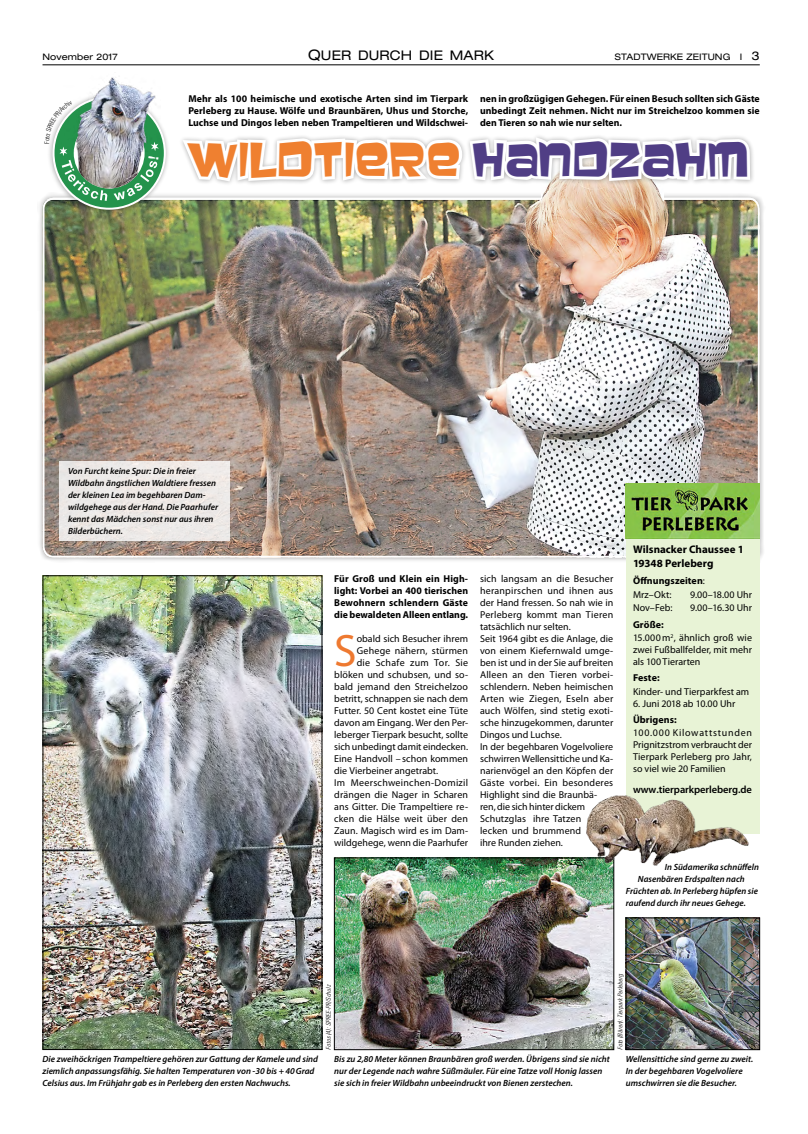
<style>
.page{position:relative;width:808px;height:1134px;background:#fff}
.page>*{position:absolute;margin:0;border:0;box-sizing:border-box;transform-origin:0 0}
.t1{font:45.6px "Myriad Pro";color:#ee7930}
.t2{font:42px "Baveuse";color:#ef8030}
.t3{font:expanded 13.3px "Helvetica Neue LT";letter-spacing:.015em;color:#000}
.t4{font:700 11px/13.4px "Myriad Pro";color:#000}
.t5{font:600 10.5px "Myriad Pro";letter-spacing:-.01em;color:#000}
.t6{font:10px/12px "Myriad Pro";letter-spacing:.005em;color:#000}
.t7{font:700 10px/12px "Myriad Pro";color:#000;text-align:justify}
.t8{font:10px "Myriad Pro";letter-spacing:.03em;color:#000}
.t9{font:10px "Myriad Pro";letter-spacing:.025em;color:#000}
.t10{font:italic 600 9px/12px "Myriad Pro";color:#000}
.t11{font:expanded 9px "Helvetica Neue LT";letter-spacing:.01em;color:#000}
.t12{font:italic 300 condensed 6.5px "Univers";color:#000}
.s1{font-size:14.5px}
.s2{font-size:12px}
.s3{color:#503e85}
.s4{font-weight:400}
.s5{font-weight:700}
</style>
<div class="page">
<hr style="left:43px;top:64px;width:717px;height:1px;background:#000">
<img style="left:45px;top:578px;width:275px;height:470px">
<div style="left:43px;top:576px;width:279px;height:474px;border:1px solid #000"></div>
<img style="left:628px;top:920px;width:130px;height:128px">
<div style="left:626px;top:918px;width:134px;height:132px;border:1px solid #000"></div>
<img style="left:336px;top:860px;width:276px;height:188px">
<div style="left:334px;top:858px;width:280px;height:192px;border:1px solid #000"></div>
<div style="left:37px;top:192px;width:728px;height:371px;background:#000;opacity:.33"></div>
<img style="left:43px;top:198px;width:717px;height:360px">
<div style="left:47px;top:91px;width:124px;height:124px;background:#000;opacity:.33"></div>
<svg style="left:54px;top:97px;width:111px;height:112px"></svg>
<img style="left:62px;top:77px;width:98px;height:75px">
<div style="left:626px;top:534px;width:134px;height:300px;background:#e8f3d6"></div>
<div style="left:60px;top:461px;width:170px;height:80px;background:#ede9e7"></div>
<img style="left:541px;top:195px;width:122px;height:15px">
<img style="left:626px;top:483px;width:134px;height:55px">
<img style="left:579px;top:795px;width:170px;height:72px">
<svg style="left:178px;top:136px;width:575px;height:59px"></svg>
<img style="left:44px;top:101px;width:115px;height:100px">
<p class="t11" style="left:43px;top:51px;width:77px">November 2017</p>
<h3 class="t3" style="left:308px;top:47px;width:187px"><span class="s1">Q</span>UER DURCH DIE MARK</h3>
<p class="t11" style="left:615px;top:51px;width:146px">STADTWERKE ZEITUNG I <span class="s2">3</span></p>
<p class="t7" style="left:188px;top:92px;width:281px">Mehr als 100 heimische und exotische Arten sind im Tierpark Perleberg zu Hause. Wölfe und Braunbären, Uhus und Storche, Luchse und Dingos leben neben Trampeltieren und Wildschwei-</p>
<p class="t7" style="left:480px;top:92px;width:281px">nen in großzügigen Gehegen. Für einen Besuch sollten sich Gäste unbedingt Zeit nehmen. Nicht nur im Streichelzoo kommen sie den Tieren so nah wie nur selten.</p>
<h2 class="t2" style="left:187px;top:135px;width:563px">WILDTIERE <span class="s3">HANDZAHM</span></h2>
<p class="t10" style="left:68px;top:464px;width:152px">Von Furcht keine Spur: Die in freier Wildbahn ängstlichen Waldtiere fressen der kleinen Lea im begehbaren Dam&shy;wildgehege aus der Hand. Die Paarhufer kennt das Mädchen sonst nur aus ihren Bilderbüchern.</p>
<p class="t7" style="left:334px;top:572px;width:135px">Für Groß und Klein ein High&shy;light: Vorbei an 400 tierischen Bewohnern schlendern Gäste die bewaldeten Alleen entlang.</p>
<h1 class="t1" style="left:334px;top:622px;width:24px">S</h1>
<p class="t6" style="left:357px;top:632px;width:113px">obald sich Besucher ihrem</p>
<p class="t6" style="left:357px;top:644px;width:113px">Gehege nähern, stürmen</p>
<p class="t9" style="left:357px;top:656px;width:113px">die Schafe zum Tor. Sie</p>
<p class="t6" style="left:334px;top:668px;width:135px">blöken und schubsen, und so-</p>
<p class="t6" style="left:334px;top:680px;width:135px">bald jemand den Streichelzoo</p>
<p class="t6" style="left:334px;top:692px;width:135px">betritt, schnappen sie nach dem</p>
<p class="t6" style="left:334px;top:704px;width:135px">Futter. 50 Cent kostet eine Tüte</p>
<p class="t6" style="left:334px;top:716px;width:135px">davon am Eingang. Wer den Per-</p>
<p class="t6" style="left:334px;top:728px;width:135px">leberger Tierpark besucht, sollte</p>
<p class="t6" style="left:334px;top:740px;width:135px">sich unbedingt damit eindecken.</p>
<p class="t6" style="left:334px;top:752px;width:135px">Eine Handvoll – schon kommen</p>
<p class="t6" style="left:334px;top:764px;width:106px">die Vierbeiner angetrabt.</p>
<p class="t8" style="left:334px;top:776px;width:135px">Im Meerschweinchen-Domizil</p>
<p class="t6" style="left:334px;top:788px;width:135px">drängen die Nager in Scharen</p>
<p class="t6" style="left:334px;top:800px;width:135px">ans Gitter. Die Trampeltiere re-</p>
<p class="t6" style="left:334px;top:812px;width:135px">cken die Hälse weit über den</p>
<p class="t6" style="left:334px;top:824px;width:135px">Zaun. Magisch wird es im Dam-</p>
<p class="t6" style="left:334px;top:836px;width:135px">wildgehege, wenn die Paarhufer</p>
<p class="t6" style="left:480px;top:572px;width:135px">sich langsam an die Besucher heranpirschen und ihnen aus der Hand fressen. So nah wie in<br>Perleberg kommt man Tieren tatsächlich nur selten.<br>Seit 1964 gibt es die Anlage, die von einem Kiefernwald umge&shy;ben ist und in der Sie auf breiten<br>Alleen an den Tieren vorbei&shy;schlendern. Neben heimischen<br>Arten wie Ziegen, Eseln aber auch Wölfen, sind stetig exoti&shy;sche hinzugekommen, darunter<br>Dingos und Luchse.<br>In der begehbaren Vogelvoliere schwirren Wellensittiche und Ka&shy;narienvögel an den Köpfen der<br>Gäste vorbei. Ein besonderes<br>Highlight sind die Braunbä&shy;ren, die sich hinter dickem<br>Schutzglas ihre Tatzen<br>lecken und brummend<br>ihre Runden ziehen.</p>
<p class="t4" style="left:633px;top:543px;width:112px">Wilsnacker Chaussee 1<br>19348 Perleberg</p>
<p class="t7" style="left:633px;top:574px;width:73px;line-height:13.4px">Öffnungszeiten<span class="s4">:<br>Mrz–Okt:</span></p>
<p class="t6" style="left:690px;top:588px;width:63px">9.00–18.00 Uhr</p>
<p class="t6" style="left:633px;top:602px;width:41px">Nov–Feb:</p>
<p class="t6" style="left:690px;top:602px;width:63px">9.00–16.30 Uhr</p>
<p class="t6" style="left:633px;top:617px;width:120px;line-height:13.4px"><span class="s5">Größe:<br></span>15.000 m<sup>2</sup>, ähnlich groß wie</p>
<p class="t6" style="left:633px;top:643px;width:121px">zwei Fußballfelder, mit mehr als 100Tierarten</p>
<p class="t7" style="left:633px;top:671px;width:28px">Feste:</p>
<p class="t6" style="left:633px;top:685px;width:118px">Kinder- und Tierparkfest am</p>
<p class="t6" style="left:633px;top:697px;width:104px">6. Juni 2018 ab 10.00 Uhr</p>
<p class="t7" style="left:633px;top:713px;width:45px">Übrigens:</p>
<p class="t6" style="left:633px;top:727px;width:120px;text-align:justify">100.000 Kilowattstunden Prignitzstrom verbraucht der Tierpark Perleberg pro Jahr, so viel wie 20 Familien</p>
<p class="t5" style="left:633px;top:782px;width:120px">www.tierparkperleberg.de</p>
<p class="t10" style="left:665px;top:860px;width:95px">In Südamerika schnüffeln</p>
<p class="t10" style="left:638px;top:872px;width:108px">Nasenbären Erdspalten nach</p>
<p class="t10" style="left:626px;top:884px;width:133px">Früchten ab. In Perleberg hüpfen sie</p>
<p class="t10" style="left:626px;top:896px;width:121px">raufend durch ihr neues Gehege.</p>
<p class="t12" style="left:325px;top:1050px;width:67px;rotate:-90deg">Fotos (4): SPREE-PR/Schulz</p>
<p class="t12" style="left:616px;top:1050px;width:78px;rotate:-90deg">Foto (Bären): Tierpark Perleberg</p>
<p class="t10" style="left:43px;top:1052px;width:277px">Die zweihöckrigen Trampeltiere gehören zur Gattung der Kamele und sind ziemlich anpassungsfähig. Sie halten Temperaturen von -30 bis +40Grad<br>Celsius aus. Im Frühjahr gab es in Perleberg den ersten Nachwuchs.</p>
<p class="t10" style="left:334px;top:1052px;width:277px">Bis zu 2,80 Meter können Braunbären groß werden. Übrigens sind sie nicht nur der Legende nach wahre Süßmäuler. Für eine Tatze voll Honig lassen sie sich in freier Wildbahn unbeeindruckt von Bienen zerstechen.</p>
<p class="t10" style="left:626px;top:1052px;width:129px">Wellensittiche sind gerne zu zweit.<br>In der begehbaren Vogelvoliere umschwirren sie die Besucher.</p>
</div>
